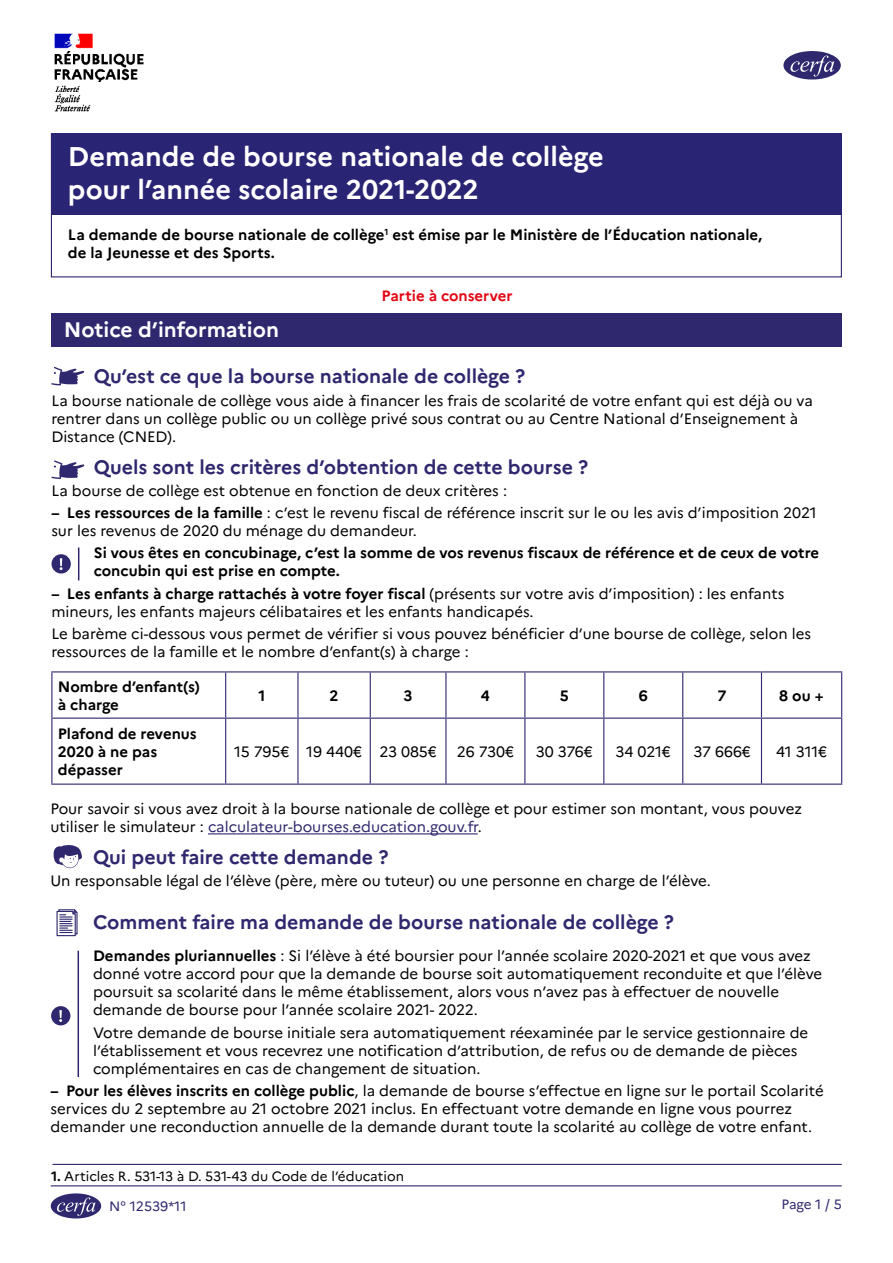
<style>
.page{position:relative;width:893px;height:1263px;background:#fff}
.page>*{position:absolute;margin:0;border:0;box-sizing:border-box;transform-origin:0 0}
.t1{font:700 27px/32.4px "Marianne";color:#fff}
.t2{font:700 21px "Marianne";color:#fff}
.t3{font:700 19.5px "Marianne";color:#2f286e}
.t4{font:15px/18px "Marianne";color:#000}
.t5{font:700 15px/18px "Marianne";color:#000}
.t6{font:700 15px "Marianne";color:#e30613}
.t7{font:13.5px "Marianne";color:#000}
.t8{font:13.5px "Marianne";color:#2f286e}
.s1{font-weight:700}
.s2{color:#2f286e}
</style>
<div class="page">
<svg style="left:50px;top:1193px;width:51px;height:25px"></svg>
<hr style="left:51px;top:1185px;width:791px;height:1px;background:#2f286e">
<div style="left:51px;top:133px;width:791px;height:144px;border:1px solid #2f286e"></div>
<div style="left:51px;top:134px;width:791px;height:81px;background:#292473"></div>
<img style="left:54px;top:33px;width:90px;height:79px">
<div style="left:51px;top:313px;width:791px;height:34px;background:#2f286e"></div>
<svg style="left:51px;top:367px;width:34px;height:18px"></svg>
<svg style="left:783px;top:51px;width:58px;height:29px"></svg>
<hr style="left:51px;top:671px;width:175px;height:1px;background:#2f286e">
<hr style="left:51px;top:672px;width:1px;height:45px;background:#2f286e">
<hr style="left:226px;top:671px;width:72px;height:1px;background:#2f286e">
<hr style="left:225px;top:672px;width:1px;height:45px;background:#2f286e">
<hr style="left:298px;top:671px;width:72px;height:1px;background:#2f286e">
<hr style="left:297px;top:672px;width:2px;height:45px;background:#2f286e">
<hr style="left:370px;top:671px;width:76px;height:1px;background:#2f286e">
<hr style="left:370px;top:672px;width:1px;height:45px;background:#2f286e">
<hr style="left:446px;top:671px;width:79px;height:1px;background:#2f286e">
<hr style="left:445px;top:672px;width:1px;height:45px;background:#2f286e">
<hr style="left:525px;top:671px;width:79px;height:1px;background:#2f286e">
<hr style="left:524px;top:672px;width:1px;height:45px;background:#2f286e">
<hr style="left:604px;top:671px;width:79px;height:1px;background:#2f286e">
<hr style="left:603px;top:672px;width:1px;height:45px;background:#2f286e">
<hr style="left:683px;top:671px;width:78px;height:1px;background:#2f286e">
<hr style="left:682px;top:672px;width:1px;height:45px;background:#2f286e">
<hr style="left:761px;top:671px;width:81px;height:1px;background:#2f286e">
<hr style="left:761px;top:672px;width:1px;height:45px;background:#2f286e">
<hr style="left:841px;top:672px;width:1px;height:45px;background:#2f286e">
<hr style="left:51px;top:717px;width:175px;height:2px;background:#2f286e">
<hr style="left:51px;top:719px;width:1px;height:64px;background:#2f286e">
<hr style="left:226px;top:717px;width:72px;height:2px;background:#2f286e">
<hr style="left:225px;top:719px;width:1px;height:64px;background:#2f286e">
<hr style="left:298px;top:717px;width:72px;height:2px;background:#2f286e">
<hr style="left:297px;top:719px;width:2px;height:64px;background:#2f286e">
<hr style="left:370px;top:717px;width:76px;height:2px;background:#2f286e">
<hr style="left:370px;top:719px;width:1px;height:64px;background:#2f286e">
<hr style="left:446px;top:717px;width:79px;height:2px;background:#2f286e">
<hr style="left:445px;top:719px;width:1px;height:64px;background:#2f286e">
<hr style="left:525px;top:717px;width:79px;height:2px;background:#2f286e">
<hr style="left:524px;top:719px;width:1px;height:64px;background:#2f286e">
<hr style="left:604px;top:717px;width:79px;height:2px;background:#2f286e">
<hr style="left:603px;top:719px;width:1px;height:64px;background:#2f286e">
<hr style="left:683px;top:717px;width:78px;height:2px;background:#2f286e">
<hr style="left:682px;top:719px;width:1px;height:64px;background:#2f286e">
<hr style="left:761px;top:717px;width:81px;height:2px;background:#2f286e">
<hr style="left:761px;top:719px;width:1px;height:64px;background:#2f286e">
<hr style="left:841px;top:719px;width:1px;height:64px;background:#2f286e">
<hr style="left:51px;top:783px;width:175px;height:2px;background:#2f286e">
<hr style="left:226px;top:783px;width:72px;height:2px;background:#2f286e">
<hr style="left:298px;top:783px;width:72px;height:2px;background:#2f286e">
<hr style="left:370px;top:783px;width:76px;height:2px;background:#2f286e">
<hr style="left:446px;top:783px;width:79px;height:2px;background:#2f286e">
<hr style="left:525px;top:783px;width:79px;height:2px;background:#2f286e">
<hr style="left:604px;top:783px;width:79px;height:2px;background:#2f286e">
<hr style="left:683px;top:783px;width:78px;height:2px;background:#2f286e">
<hr style="left:761px;top:783px;width:81px;height:2px;background:#2f286e">
<svg style="left:51px;top:460px;width:34px;height:19px"></svg>
<hr style="left:78px;top:547px;width:1px;height:33px;background:#2f286e">
<div style="left:52px;top:554px;width:19px;height:19px;background:#2f286e;border-radius:50%"></div>
<svg style="left:60px;top:558px;width:3px;height:12px"></svg>
<hr style="left:208px;top:833px;width:270px;height:1px;background:#2f286e">
<svg style="left:54px;top:845px;width:28px;height:23px"></svg>
<hr style="left:78px;top:951px;width:1px;height:126px;background:#2f286e">
<div style="left:51px;top:1006px;width:19px;height:19px;background:#2f286e;border-radius:50%"></div>
<svg style="left:59px;top:1010px;width:3px;height:12px"></svg>
<svg style="left:56px;top:909px;width:22px;height:28px"></svg>
<hr style="left:53px;top:1164px;width:789px;height:1px;background:#2f286e">
<h1 class="t1" style="left:68px;top:141px;width:537px">Demande de bourse nationale de collège pour l’année scolaire 2021-2022</h1>
<p class="t5" style="left:68px;top:226px;width:696px">La demande de bourse nationale de collège<sup>1</sup> est émise par le Ministère de l’Éducation nationale, de la Jeunesse et des Sports.</p>
<h2 class="t2" style="left:64px;top:316px;width:217px">Notice d’information</h2>
<p class="t6" style="left:382px;top:287px;width:132px">Partie à conserver</p>
<h3 class="t3" style="left:94px;top:365px;width:433px">Qu’est ce que la bourse nationale de collège ?</h3>
<p class="t4" style="left:51px;top:391px;width:763px">La bourse nationale de collège vous aide à financer les frais de scolarité de votre enfant qui est déjà ou va rentrer dans un collège public ou un collège privé sous contrat ou au Centre National d’Enseignement à<br>Distance (CNED).</p>
<h3 class="t3" style="left:94px;top:455px;width:496px">Quels sont les critères d’obtention de cette bourse ?</h3>
<p class="t4" style="left:51px;top:481px;width:457px">La bourse de collège est obtenue en fonction de deux critères :</p>
<p class="t4" style="left:51px;top:504px;width:767px"><span class="s1">– Les ressources de la famille</span> : c’est le revenu fiscal de référence inscrit sur le ou les avis d’imposition 2021 sur les revenus de 2020 du ménage du demandeur.</p>
<p class="t5" style="left:94px;top:544px;width:727px">Si vous êtes en concubinage, c’est la somme de vos revenus fiscaux de référence et de ceux de votre concubin qui est prise en compte.</p>
<p class="t4" style="left:51px;top:584px;width:734px"><span class="s1">– Les enfants à charge rattachés à votre foyer fiscal</span> (présents sur votre avis d’imposition) : les enfants mineurs, les enfants majeurs célibataires et les enfants handicapés.</p>
<p class="t4" style="left:51px;top:624px;width:761px">Le barème ci-dessous vous permet de vérifier si vous pouvez bénéficier d’une bourse de collège, selon les ressources de la famille et le nombre d’enfant(s) à charge :</p>
<p class="t5" style="left:58px;top:677px;width:143px">Nombre d’enfant(s) à charge</p>
<p class="t5" style="left:258px;top:686px;width:8px">1</p>
<p class="t5" style="left:330px;top:686px;width:10px">2</p>
<p class="t5" style="left:404px;top:686px;width:10px">3</p>
<p class="t5" style="left:481px;top:686px;width:10px">4</p>
<p class="t5" style="left:560px;top:686px;width:10px">5</p>
<p class="t5" style="left:639px;top:686px;width:11px">6</p>
<p class="t5" style="left:718px;top:686px;width:10px">7</p>
<p class="t5" style="left:779px;top:686px;width:46px">8 ou +</p>
<p class="t5" style="left:58px;top:724px;width:140px">Plafond de revenus<br>2020 à ne pas dépasser</p>
<p class="t4" style="left:234px;top:742px;width:204px">15 795€ 19 440€ 23 085€</p>
<p class="t4" style="left:457px;top:742px;width:59px">26 730€</p>
<p class="t4" style="left:536px;top:742px;width:58px">30 376€</p>
<p class="t4" style="left:616px;top:742px;width:57px">34 021€</p>
<p class="t4" style="left:693px;top:742px;width:59px">37 666€</p>
<p class="t4" style="left:776px;top:742px;width:53px">41 311€</p>
<p class="t4" style="left:51px;top:799px;width:753px">Pour savoir si vous avez droit à la bourse nationale de collège et pour estimer son montant, vous pouvez utiliser le simulateur : <span class="s2">calculateur-bourses.education.gouv.fr</span>.</p>
<h3 class="t3" style="left:93px;top:845px;width:297px">Qui peut faire cette demande ?</h3>
<p class="t4" style="left:51px;top:872px;width:662px">Un responsable légal de l’élève (père, mère ou tuteur) ou une personne en charge de l’élève.</p>
<h3 class="t3" style="left:93px;top:910px;width:582px">Comment faire ma demande de bourse nationale de collège ?</h3>
<p class="t4" style="left:93px;top:947px;width:731px"><span class="s1">Demandes pluriannuelles</span> : Si l’élève à été boursier pour l’année scolaire 2020-2021 et que vous avez donné votre accord pour que la demande de bourse soit automatiquement reconduite et que l’élève poursuit sa scolarité dans le même établissement, alors vous n’avez pas à effectuer de nouvelle demande de bourse pour l’année scolaire 2021- 2022.</p>
<p class="t4" style="left:93px;top:1023px;width:717px">Votre demande de bourse initiale sera automatiquement réexaminée par le service gestionnaire de l’établissement et vous recevrez une notification d’attribution, de refus ou de demande de pièces complémentaires en cas de changement de situation.</p>
<p class="t4" style="left:50px;top:1081px;width:775px"><span class="s1">– Pour les élèves inscrits en collège public</span>, la demande de bourse s’effectue en ligne sur le portail Scolarité services du 2 septembre au 21 octobre 2021 inclus. En effectuant votre demande en ligne vous pourrez demander une reconduction annuelle de la demande durant toute la scolarité au collège de votre enfant.</p>
<p class="t7" style="left:51px;top:1168px;width:355px"><span class="s1">1.</span> Articles R. 531-13 à D. 531-43 du Code de l’éducation</p>
<p class="t8" style="left:109px;top:1198px;width:79px">N° 12539*11</p>
<p class="t8" style="left:781px;top:1196px;width:62px">Page 1 / 5</p>
</div>
